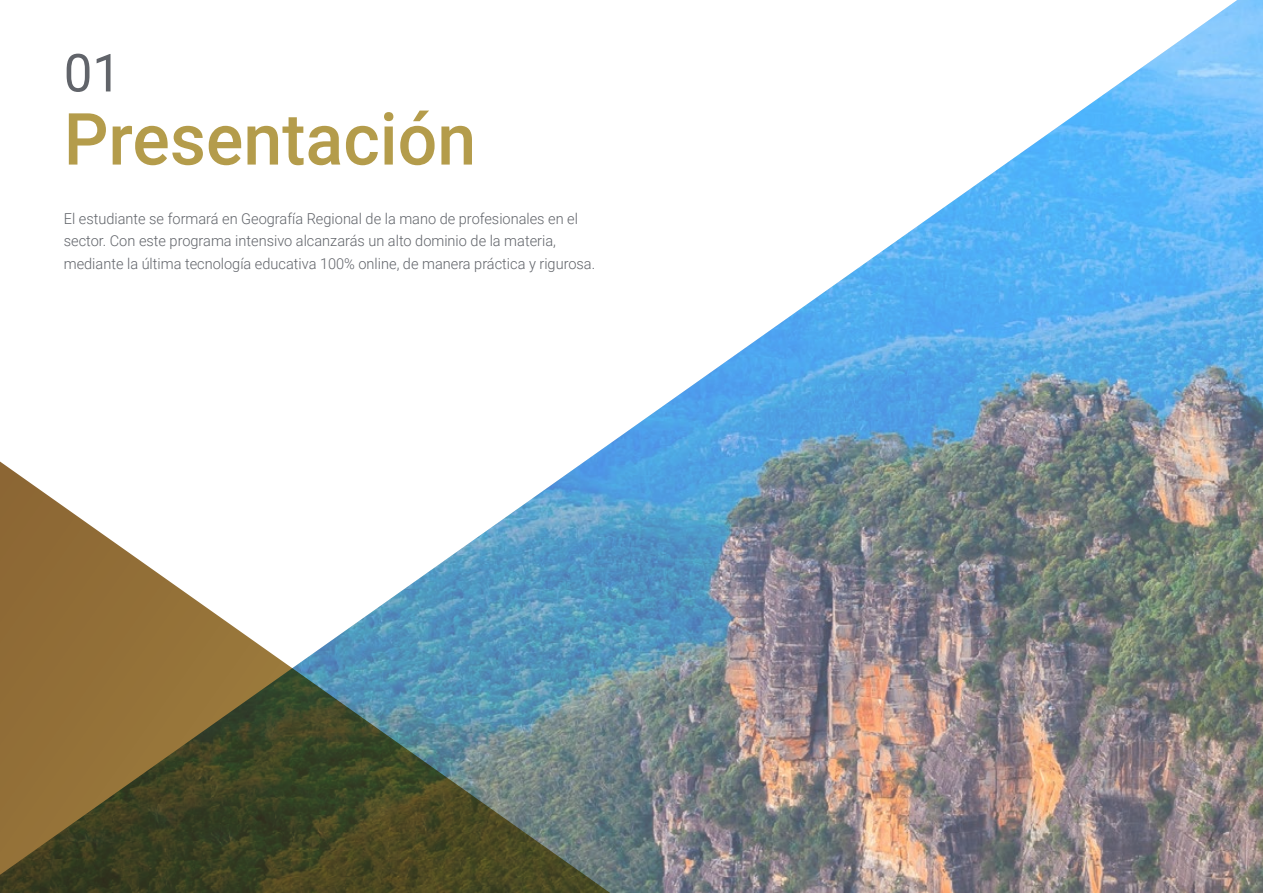
<style>
.page{position:relative;width:1263px;height:893px;background:#fff}
.page>*{position:absolute;margin:0;border:0;box-sizing:border-box;transform-origin:0 0}
.t1{font:500 72px "Roboto";color:#b49c4b}
.t2{font:52.5px "Roboto";color:#61646a}
.t3{font:300 15px/22.5px "Roboto";color:#61646a}
</style>
<div class="page">
<img style="left:606px;top:0;width:657px;height:893px">
<svg style="left:0;top:446px;width:640px;height:447px"></svg>
<h2 class="t2" style="left:64px;top:36px;width:59px">01</h2>
<h1 class="t1" style="left:64px;top:89px;width:414px">Presentación</h1>
<p class="t3" style="left:64px;top:207px;width:533px">El estudiante se formará en Geografía Regional de la mano de profesionales en el sector. Con este programa intensivo alcanzarás un alto dominio de la materia, mediante la última tecnología educativa 100% online, de manera práctica y rigurosa.</p>
</div>
